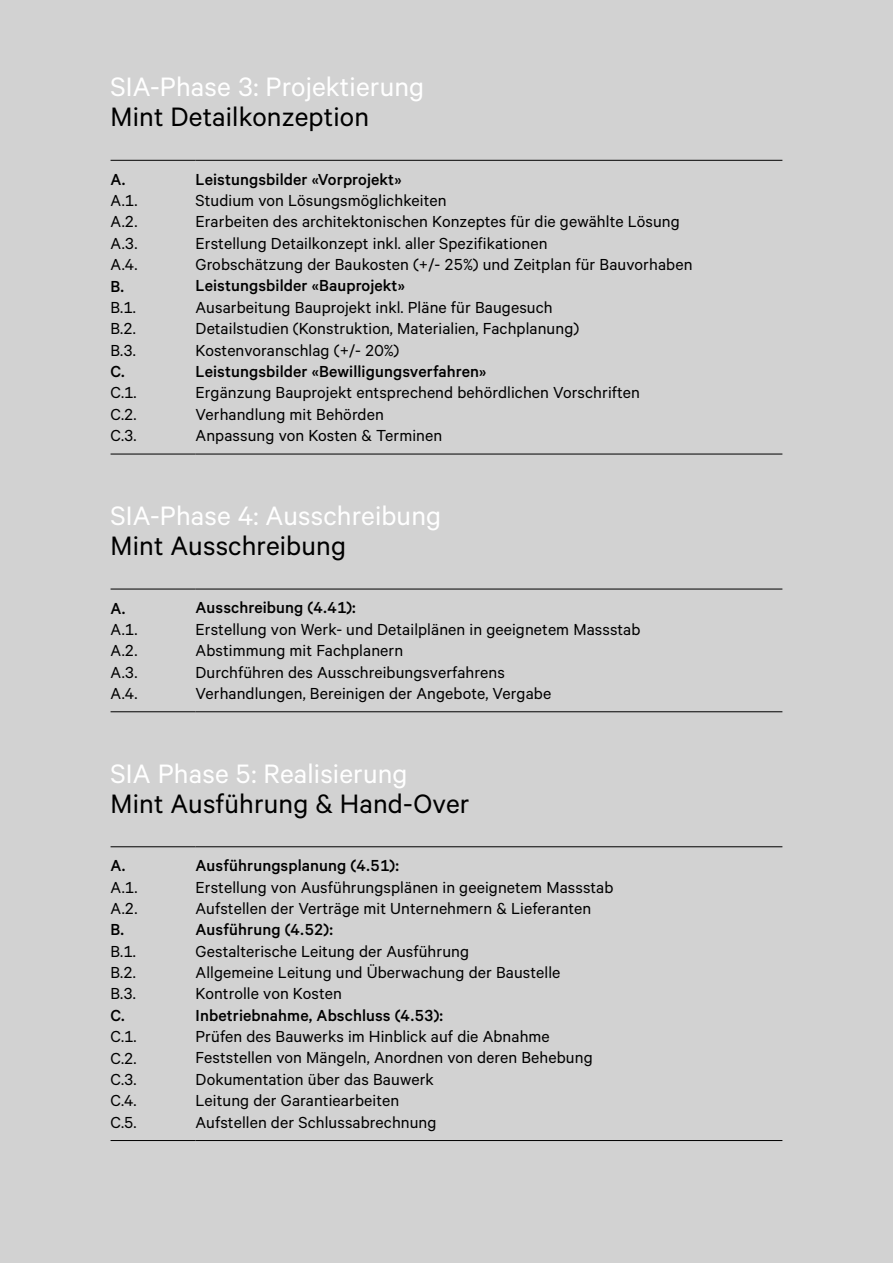
<style>
.page{position:relative;width:893px;height:1263px;background:#fff}
.page>*{position:absolute;margin:0;border:0;box-sizing:border-box;transform-origin:0 0}
.t1{font:30px "Calibre";letter-spacing:.005em;color:#fff}
.t2{font:30px "Calibre";letter-spacing:.005em;color:#000}
.t3{font:18px/21.3px "Calibre";letter-spacing:.005em;color:#000}
.t4{font:500 18px "Calibre";letter-spacing:.005em;color:#000}
</style>
<div class="page">
<div style="left:0;top:0;width:893px;height:1262px;background:#d2d2d2"></div>
<hr style="left:111px;top:160px;width:85px;height:1px;background:#000">
<hr style="left:196px;top:160px;width:586px;height:1px;background:#000">
<hr style="left:111px;top:454px;width:85px;height:1px;background:#000">
<hr style="left:196px;top:454px;width:586px;height:1px;background:#000">
<hr style="left:111px;top:846px;width:85px;height:1px;background:#000">
<hr style="left:196px;top:846px;width:586px;height:1px;background:#000">
<hr style="left:111px;top:1140px;width:85px;height:1px;background:#000">
<hr style="left:196px;top:1140px;width:586px;height:1px;background:#000">
<hr style="left:111px;top:589px;width:85px;height:1px;background:#000">
<hr style="left:196px;top:589px;width:586px;height:1px;background:#000">
<hr style="left:111px;top:711px;width:85px;height:1px;background:#000">
<hr style="left:196px;top:711px;width:586px;height:1px;background:#000">
<h1 class="t1" style="left:111px;top:69px;width:315px">SIA-Phase 3: Projektierung</h1>
<h1 class="t2" style="left:111px;top:99px;width:260px">Mint Detailkonzeption</h1>
<p class="t4" style="left:111px;top:169px;width:16px">A.</p>
<p class="t3" style="left:111px;top:189px;width:28px;text-align:justify">A.1.<br>A.2.<br>A.3.<br>A.4.</p>
<p class="t4" style="left:111px;top:275px;width:15px">B.</p>
<p class="t3" style="left:111px;top:296px;width:27px;text-align:justify">B.1.<br>B.2.<br>B.3.</p>
<p class="t4" style="left:111px;top:361px;width:16px">C.</p>
<p class="t3" style="left:111px;top:382px;width:28px;text-align:justify">C.1.<br>C.2.<br>C.3.</p>
<p class="t4" style="left:196px;top:169px;width:207px">Leistungsbilder «Vorprojekt»</p>
<p class="t3" style="left:196px;top:189px;width:498px">Studium von Lösungsmöglichkeiten<br>Erarbeiten des architektonischen Konzeptes für die gewählte Lösung Erstellung Detailkonzept inkl. aller Spezifikationen<br>Grobschätzung der Baukosten (+/- 25%) und Zeitplan für Bauvorhaben</p>
<p class="t4" style="left:196px;top:275px;width:211px">Leistungsbilder «Bauprojekt»</p>
<p class="t3" style="left:196px;top:296px;width:385px">Ausarbeitung Bauprojekt inkl. Pläne für Baugesuch<br>Detailstudien (Konstruktion, Materialien, Fachplanung)<br>Kostenvoranschlag (+/- 20%)</p>
<p class="t4" style="left:196px;top:361px;width:292px">Leistungsbilder «Bewilligungsverfahren»</p>
<p class="t3" style="left:196px;top:381px;width:446px">Ergänzung Bauprojekt entsprechend behördlichen Vorschriften<br>Verhandlung mit Behörden<br>Anpassung von Kosten &amp; Terminen</p>
<h1 class="t1" style="left:111px;top:498px;width:332px">SIA-Phase 4: Ausschreibung</h1>
<h1 class="t2" style="left:111px;top:528px;width:237px">Mint Ausschreibung</h1>
<p class="t4" style="left:111px;top:597px;width:16px">A.</p>
<p class="t3" style="left:111px;top:618px;width:28px;text-align:justify">A.1.<br>A.2.<br>A.3.<br>A.4.</p>
<p class="t4" style="left:196px;top:597px;width:162px">Ausschreibung (4.41):</p>
<p class="t3" style="left:196px;top:618px;width:446px">Erstellung von Werk- und Detailplänen in geeignetem Massstab Abstimmung mit Fachplanern<br>Durchführen des Ausschreibungsverfahrens<br>Verhandlungen, Bereinigen der Angebote, Vergabe</p>
<h1 class="t1" style="left:111px;top:756px;width:299px">SIA Phase 5: Realisierung</h1>
<h1 class="t2" style="left:111px;top:786px;width:360px">Mint Ausführung &amp; Hand-Over</h1>
<p class="t4" style="left:111px;top:855px;width:16px">A.</p>
<p class="t3" style="left:111px;top:876px;width:28px">A.1.<br>A.2.</p>
<p class="t4" style="left:111px;top:919px;width:15px">B.</p>
<p class="t3" style="left:111px;top:940px;width:27px;text-align:justify">B.1.<br>B.2.<br>B.3.</p>
<p class="t4" style="left:111px;top:1005px;width:16px">C.</p>
<p class="t3" style="left:111px;top:1025px;width:28px;text-align:justify">C.1.<br>C.2.<br>C.3.<br>C.4.<br>C.5.</p>
<p class="t4" style="left:196px;top:855px;width:205px">Ausführungsplanung (4.51):</p>
<p class="t3" style="left:196px;top:876px;width:419px">Erstellung von Ausführungsplänen in geeignetem Massstab<br>Aufstellen der Verträge mit Unternehmern &amp; Lieferanten</p>
<p class="t4" style="left:196px;top:919px;width:139px">Ausführung (4.52):</p>
<p class="t3" style="left:196px;top:940px;width:366px">Gestalterische Leitung der Ausführung<br>Allgemeine Leitung und Überwachung der Baustelle<br>Kontrolle von Kosten</p>
<p class="t4" style="left:196px;top:1004px;width:249px">Inbetriebnahme, Abschluss (4.53):</p>
<p class="t3" style="left:196px;top:1025px;width:399px">Prüfen des Bauwerks im Hinblick auf die Abnahme Feststellen von Mängeln, Anordnen von deren Behebung Dokumentation über das Bauwerk<br>Leitung der Garantiearbeiten<br>Aufstellen der Schlussabrechnung</p>
</div>
